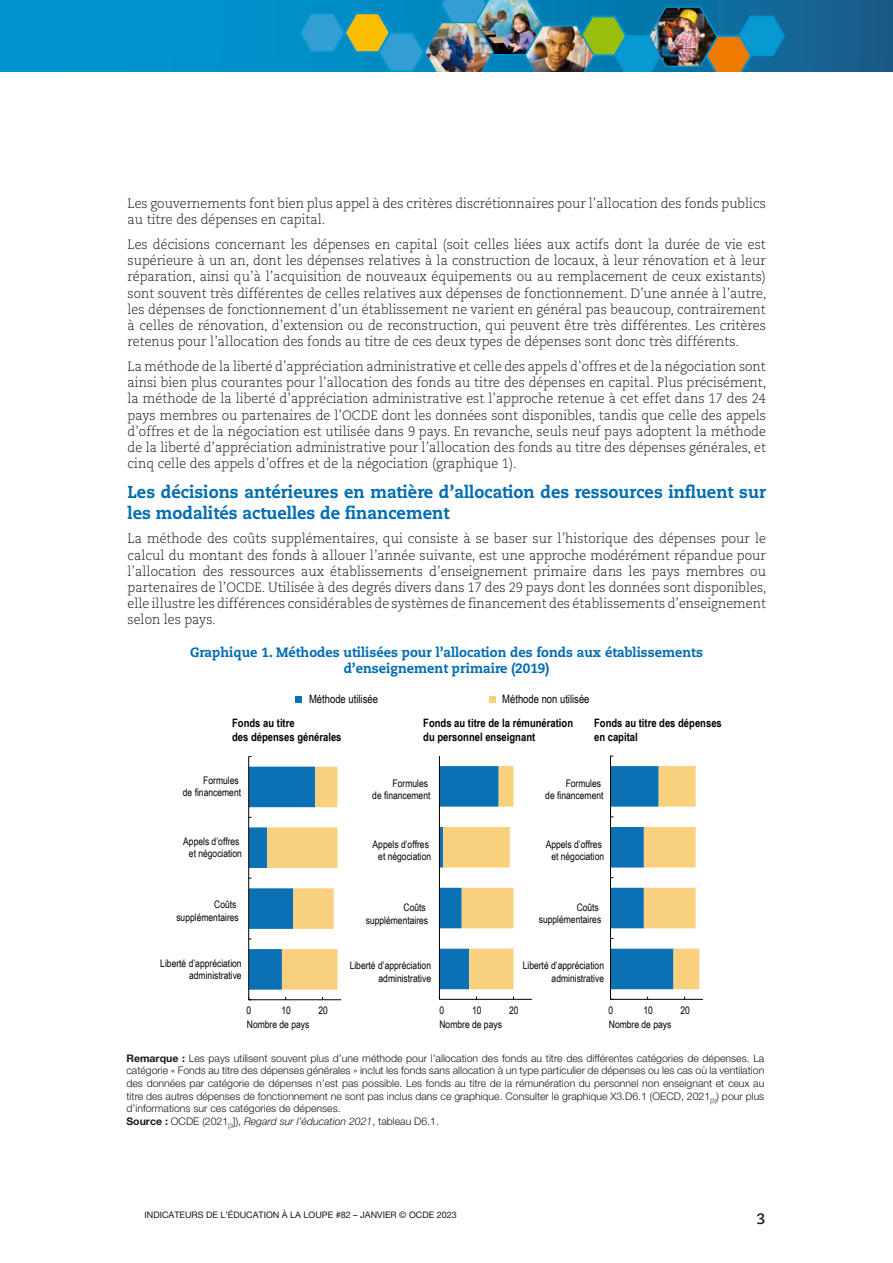
<style>
.page{position:relative;width:893px;height:1263px;background:#fff}
.page>*{position:absolute;margin:0;border:0;box-sizing:border-box;transform-origin:0 0}
.t1{font:800 17.25px/21px "Caecilia LT Std";color:#006db2;scale:.95 1}
.t2{font:700 15px "Caecilia LT Pro 75";color:#1a171c}
.t3{font:300 13.5px/16.2px "Caecilia LT Pro 45";color:#1a171c;text-align:justify;scale:.95 1}
.t4{font:800 13.5px/16.2px "Caecilia LT Pro 85";color:#006db2;text-align:center;scale:.95 1}
.t5{font:700 11.55px/13.8px "Arial Narrow";color:#010000}
.t6{font:11.55px "Arial Narrow";color:#010000}
.t7{font:300 10.5px/12.6px "Helvetica Neue LT Pro";color:#1a171c}
.t8{font:10.35px/12.5px "Arial Narrow";color:#010000;text-align:right}
.t9{font:9px "Helvetica Neue LT Pro";color:#1a171c}
.s1{font-weight:700}
.s2{font-style:italic}
</style>
<div class="page">
<svg style="left:0;top:0;width:893px;height:72px;background:#0685bc"></svg>
<img style="left:298px;top:0;width:488px;height:72px">
<hr style="left:249px;top:999px;width:92px;height:1px;background:#010000">
<hr style="left:248px;top:756px;width:1px;height:244px;background:#010000">
<svg style="left:249px;top:767px;width:88px;height:223px"></svg>
<svg style="left:440px;top:766px;width:73px;height:223px"></svg>
<hr style="left:439px;top:999px;width:93px;height:1px;background:#010000">
<hr style="left:439px;top:756px;width:1px;height:243px;background:#010000">
<hr style="left:610px;top:999px;width:93px;height:1px;background:#010000">
<hr style="left:610px;top:756px;width:1px;height:243px;background:#010000">
<svg style="left:611px;top:766px;width:88px;height:223px"></svg>
<div style="left:489px;top:697px;width:7px;height:6px;background:#f9d07e"></div>
<div style="left:295px;top:697px;width:7px;height:6px;background:#0c71b4"></div>
<p class="t3" style="left:128px;top:195px;width:673px">Les gouvernements font bien plus appel à des critères discrétionnaires pour l’allocation des fonds publics au titre des dépenses en capital.</p>
<p class="t3" style="left:128px;top:236px;width:674px">Les décisions concernant les dépenses en capital (soit celles liées aux actifs dont la durée de vie est supérieure à un an, dont les dépenses relatives à la construction de locaux, à leur rénovation et à leur réparation, ainsi qu’à l’acquisition de nouveaux équipements ou au remplacement de ceux existants) sont souvent très différentes de celles relatives aux dépenses de fonctionnement. D’une année à l’autre, les dépenses de fonctionnement d’un établissement ne varient en général pas beaucoup, contrairement à celles de rénovation, d’extension ou de reconstruction, qui peuvent être très différentes. Les critères retenus pour l’allocation des fonds au titre de ces deux types de dépenses sont donc très différents.</p>
<p class="t3" style="left:128px;top:358px;width:674px">La méthode de la liberté d’appréciation administrative et celle des appels d’offres et de la négociation sont ainsi bien plus courantes pour l’allocation des fonds au titre des dépenses en capital. Plus précisément, la méthode de la liberté d’appréciation administrative est l’approche retenue à cet effet dans 17 des 24 pays membres ou partenaires de l’OCDE dont les données sont disponibles, tandis que celle des appels d’offres et de la négociation est utilisée dans 9 pays. En revanche, seuls neuf pays adoptent la méthode de la liberté d’appréciation administrative pour l’allocation des fonds au titre des dépenses générales, et cinq celle des appels d’offres et de la négociation (graphique 1).</p>
<p class="t1" style="left:128px;top:481px;width:673px">Les décisions antérieures en matière d’allocation des ressources influent sur les modalités actuelles de financement</p>
<p class="t3" style="left:128px;top:530px;width:674px">La méthode des coûts supplémentaires, qui consiste à se baser sur l’historique des dépenses pour le calcul du montant des fonds à allouer l’année suivante, est une approche modérément répandue pour l’allocation des ressources aux établissements d’enseignement primaire dans les pays membres ou partenaires de l’OCDE. Utilisée à des degrés divers dans 17 des 29 pays dont les données sont disponibles, elle illustre les différences considérables de systèmes de financement des établissements d’enseignement selon les pays.</p>
<p class="t4" style="left:190px;top:643px;width:541px">Graphique 1. Méthodes utilisées pour l’allocation des fonds aux établissements d’enseignement primaire (2019)</p>
<p class="t6" style="left:309px;top:691px;width:70px">Méthode utilisée</p>
<p class="t6" style="left:502px;top:691px;width:89px">Méthode non utilisée</p>
<p class="t5" style="left:423px;top:715px;width:151px">Fonds au titre de la rémunération du personnel enseignant</p>
<p class="t5" style="left:594px;top:715px;width:129px">Fonds au titre des dépenses en capital</p>
<p class="t5" style="left:232px;top:716px;width:111px">Fonds au titre<br>des dépenses générales</p>
<p class="t8" style="left:183px;top:774px;width:60px">Formules<br>de financement</p>
<p class="t8" style="left:545px;top:776px;width:60px">Formules<br>de financement</p>
<p class="t8" style="left:372px;top:777px;width:60px">Formules<br>de financement</p>
<p class="t8" style="left:183px;top:835px;width:60px;text-align:center">Appels d’offres et négociation</p>
<p class="t8" style="left:176px;top:898px;width:64px">Coûts supplémentaires</p>
<p class="t8" style="left:160px;top:956px;width:83px">Liberté d’appréciation administrative</p>
<p class="t8" style="left:373px;top:837px;width:60px;text-align:center">Appels d’offres et négociation</p>
<p class="t8" style="left:366px;top:901px;width:64px">Coûts supplémentaires</p>
<p class="t8" style="left:350px;top:959px;width:83px">Liberté d’appréciation administrative</p>
<p class="t8" style="left:546px;top:837px;width:60px;text-align:center">Appels d’offres et négociation</p>
<p class="t8" style="left:539px;top:901px;width:64px">Coûts supplémentaires</p>
<p class="t8" style="left:523px;top:959px;width:83px">Liberté d’appréciation administrative</p>
<p class="t8" style="left:247px;top:1004px;width:6px">0</p>
<p class="t8" style="left:281px;top:1004px;width:11px">10</p>
<p class="t8" style="left:318px;top:1004px;width:11px">20</p>
<p class="t8" style="left:439px;top:1004px;width:6px">0</p>
<p class="t8" style="left:472px;top:1004px;width:11px">10</p>
<p class="t8" style="left:509px;top:1004px;width:11px">20</p>
<p class="t8" style="left:608px;top:1004px;width:6px">0</p>
<p class="t8" style="left:643px;top:1004px;width:11px">10</p>
<p class="t8" style="left:680px;top:1004px;width:11px">20</p>
<p class="t8" style="left:247px;top:1017px;width:64px">Nombre de pays</p>
<p class="t8" style="left:439px;top:1017px;width:64px">Nombre de pays</p>
<p class="t8" style="left:609px;top:1017px;width:64px">Nombre de pays</p>
<p class="t7" style="left:126px;top:1051px;width:639px"><span class="s1">Remarque :</span> Les pays utilisent souvent plus d’une méthode pour l’allocation des fonds au titre des différentes catégories de dépenses. La catégorie « Fonds au titre des dépenses générales » inclut les fonds sans allocation à un type particulier de dépenses ou les cas où la ventilation des données par catégorie de dépenses n’est pas possible. Les fonds au titre de la rémunération du personnel non enseignant et ceux au titre des autres dépenses de fonctionnement ne sont pas inclus dans ce graphique. Consulter le graphique X3.D6.1 (OECD, 2021<sub>[3]</sub>) pour plus d’informations sur ces catégories de dépenses.<br><span class="s1">Source :</span> OCDE (2021<sub>[3</sub>]), <span class="s2">Regard sur l’éducation 2021</span>, tableau D6.1.</p>
<p class="t9" style="left:145px;top:1210px;width:314px">INDICATEURS DE L’ÉDUCATION À LA LOUPE #82 – JANVIER © OCDE 2023</p>
<p class="t2" style="left:756px;top:1208px;width:10px">3</p>
</div>
